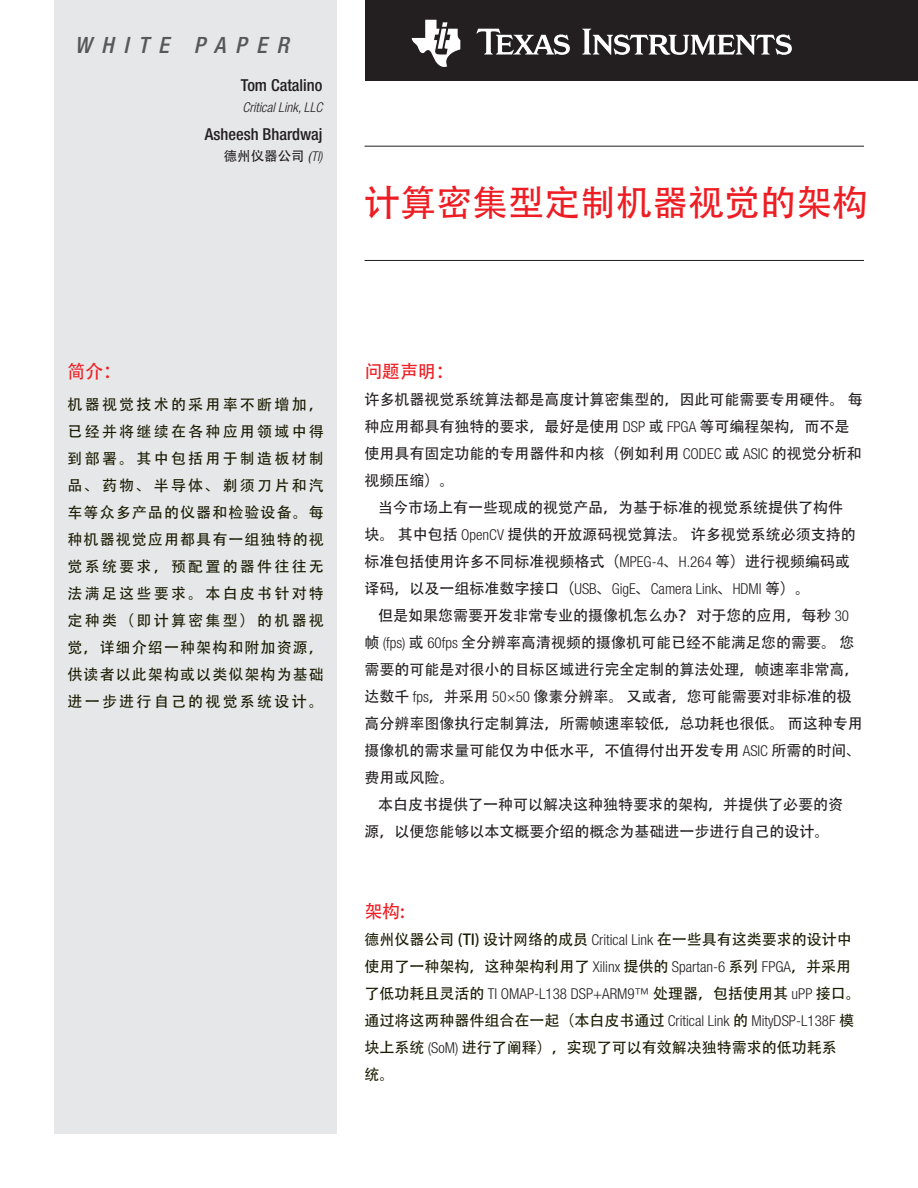
<style>
.page{position:relative;width:918px;height:1188px;background:#fff}
.page>*{position:absolute;margin:0;border:0;box-sizing:border-box;transform-origin:0 0}
.t1{font:36px "Adobe Heiti Std";color:#ee1d23}
.t2{font:italic 500 condensed 22.5px "Helvetica Neue LT Std";letter-spacing:.43em;color:#57585a}
.t3{font:18px "Adobe Heiti Std";letter-spacing:-.01em;color:#ee1d23}
.t4{font:500 condensed 16.5px "Helvetica Neue LT Std";color:#231f20}
.t5{font:15px/27px "Adobe Heiti Std";color:#231f20}
.t6{font:15px/27px "Adobe Heiti Std";color:#191a00}
.t7{font:300 condensed 15px/27px "Helvetica Neue LT Std";color:#231f20}
.t8{font:italic 300 condensed 13.5px "Helvetica Neue LT Std";color:#231f20}
.t9{font:13.5px "Adobe Heiti Std";color:#231f20}
.s1{font-family:"Helvetica Neue LT Std";font-style:italic;font-stretch:condensed}
.s2{font-family:"Helvetica Neue LT Std";font-weight:300;font-style:italic;font-stretch:condensed}
.s3{font-family:"Helvetica Neue LT Std";font-weight:300;font-stretch:condensed}
.s4{font-family:"Adobe Heiti Std";font-weight:400;font-stretch:normal}
.s5{font-family:"Helvetica Neue LT Std";font-weight:300;font-stretch:condensed;color:#231f20}
.s6{font-family:"Adobe Heiti Std";font-weight:400;font-stretch:normal;color:#191a00}
</style>
<div class="page">
<div style="left:365px;top:0;width:553px;height:80px;background:#231f20"></div>
<div style="left:54px;top:0;width:283px;height:1133px;background:#e6e7e9"></div>
<hr style="left:364px;top:260px;width:500px;height:1px;background:#231f20">
<hr style="left:364px;top:146px;width:500px;height:1px;background:#231f20">
<svg style="left:476px;top:29px;width:94px;height:26px"></svg>
<svg style="left:582px;top:29px;width:210px;height:26px"></svg>
<svg style="left:412px;top:20px;width:48px;height:47px"></svg>
<h2 class="t2" style="left:75px;top:32px;width:215px">WHITE PAPER</h2>
<p class="t4" style="left:241px;top:75px;width:83px">Tom Catalino</p>
<p class="t8" style="left:242px;top:99px;width:82px">Critical Link, LLC</p>
<p class="t4" style="left:205px;top:125px;width:119px">Asheesh Bhardwaj</p>
<p class="t9" style="left:224px;top:148px;width:100px">德州仪器公司 <span class="s1">(</span><span class="s2">TI)</span></p>
<h1 class="t1" style="left:364px;top:181px;width:505px">计算密集型定制机器视觉的架构</h1>
<p class="t3" style="left:68px;top:361px;width:55px">简介：</p>
<p class="t6" style="left:68px;top:392px;width:258px;text-align:justify">机器视觉技术的采用率不断增加，已经并将继续在各种应用领域中得到部署。其中包括用于制造板材制品、药物、半导体、剃须刀片和汽车等众多产品的仪器和检验设备。每种机器视觉应用都具有一组独特的视觉系统要求，预配置的器件往往无法满足这些要求。本白皮书针对特定种类（即计算密集型）的机器视觉，详细介绍一种架构和附加资源，供读者以此架构或以类似架构为基础进一步进行自己的视觉系统设计。</p>
<p class="t3" style="left:364px;top:361px;width:91px">问题声明：</p>
<p class="t5" style="left:364px;top:386px;width:500px">许多机器视觉系统算法都是高度计算密集型的，因此可能需要专用硬件。 每种应用都具有独特的要求，最好是使用 <span class="s3">DSP</span> 或 <span class="s3">FPGA</span> 等可编程架构，而不是使用具有固定功能的专用器件和内核（例如利用 <span class="s3">CODEC</span> 或 <span class="s3">ASIC</span> 的视觉分析和视频压缩）。</p>
<p class="t5" style="left:364px;top:494px;width:493px;text-align:center">当今市场上有一些现成的视觉产品，为基于标准的视觉系统提供了构件<br>块。 其中包括 <span class="s3">OpenCV</span> 提供的开放源码视觉算法。 许多视觉系统必须支持的标准包括使用许多不同标准视频格式（<span class="s3">MPEG-4</span>、<span class="s3">H.264</span> 等）进行视频编码或</p>
<p class="t7" style="left:364px;top:575px;width:447px"><span class="s4">译码，以及一组标准数字接口（</span>USB<span class="s4">、</span>GigE<span class="s4">、</span>Camera Link<span class="s4">、</span>HDMI <span class="s4">等）。</span></p>
<p class="t5" style="left:364px;top:602px;width:500px;text-indent:14px">但是如果您需要开发非常专业的摄像机怎么办？ 对于您的应用，每秒 <span class="s3">30</span>帧 <span class="s3">(fps)</span> 或 <span class="s3">60fps</span> 全分辨率高清视频的摄像机可能已经不能满足您的需要。 您需要的可能是对很小的目标区域进行完全定制的算法处理，帧速率非常高，达数千 <span class="s3">fps</span>，并采用 <span class="s3">50×50</span> 像素分辨率。 又或者，您可能需要对非标准的极高分辨率图像执行定制算法，所需帧速率较低，总功耗也很低。 而这种专用摄像机的需求量可能仅为中低水平，不值得付出开发专用 <span class="s3">ASIC</span> 所需的时间、费用或风险。</p>
<p class="t5" style="left:364px;top:791px;width:480px;text-indent:14px">本白皮书提供了一种可以解决这种独特要求的架构，并提供了必要的资源，以便您能够以本文概要介绍的概念为基础进一步进行自己的设计。</p>
<p class="t3" style="left:364px;top:901px;width:42px">架构:</p>
<p class="t6" style="left:364px;top:926px;width:489px">德州仪器公司 (TI) 设计网络的成员 <span class="s5">Critical Link</span> 在一些具有这类要求的设计中使用了一种架构，这种架构利用了 <span class="s5">Xilinx</span> 提供的 <span class="s5">Spartan-6</span> 系列 <span class="s5">FPGA</span>，并采用</p>
<p class="t7" style="left:364px;top:980px;width:498px"><span class="s6">了低功耗且灵活的</span> TI OMAP-L138 DSP+ARM9™ <span class="s6">处理器，包括使用其</span> uPP <span class="s6">接口。通过将这两种器件组合在一起（本白皮书通过</span> Critical Link <span class="s6">的</span> MityDSP-L138F <span class="s6">模</span></p>
<p class="t6" style="left:365px;top:1034px;width:474px">块上系统 <span class="s5">(SoM)</span> 进行了阐释），实现了可以有效解决独特需求的低功耗系统。</p>
</div>
